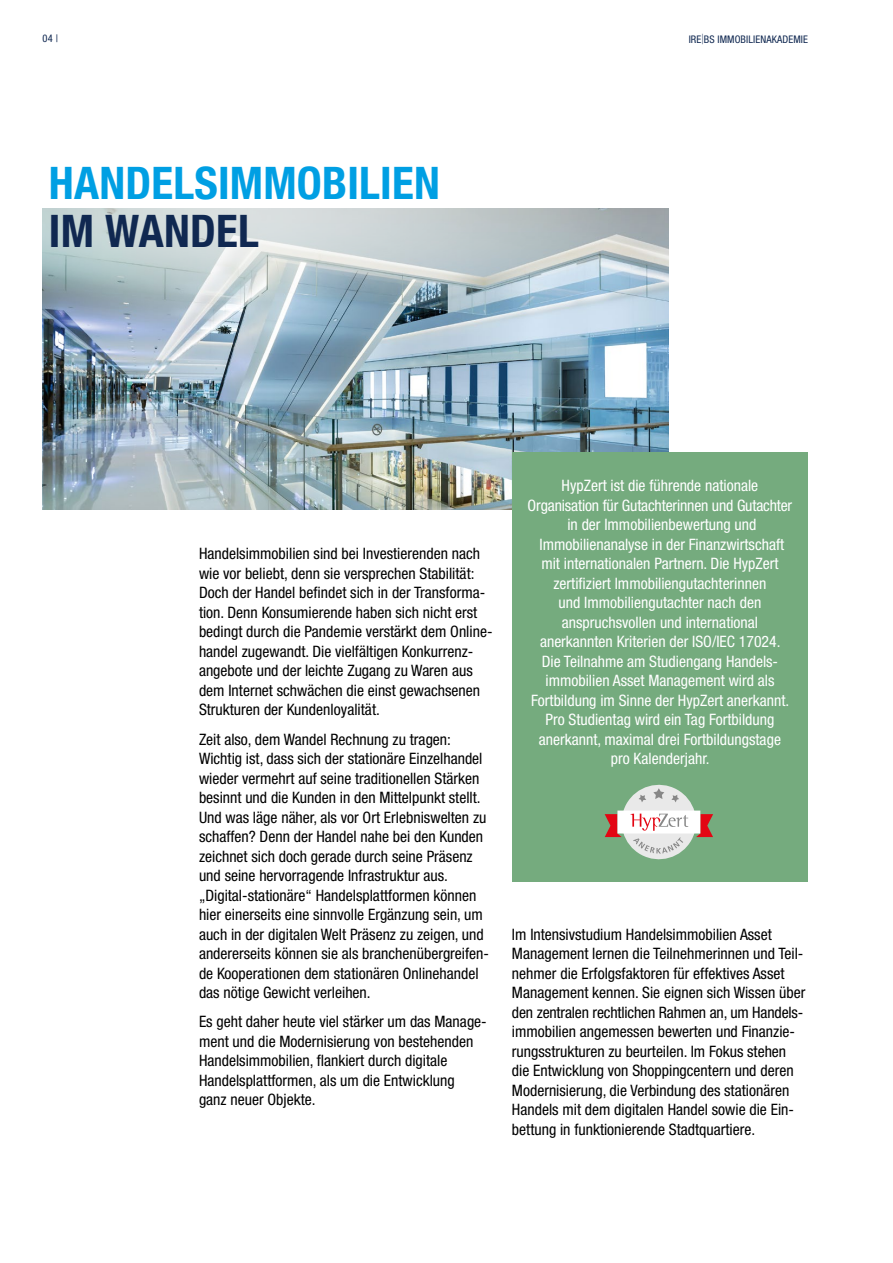
<style>
.page{position:relative;width:893px;height:1263px;background:#fff}
.page>*{position:absolute;margin:0;border:0;box-sizing:border-box;transform-origin:0 0}
.t1{font:700 condensed 45px "Helvetica Neue LT Pro";letter-spacing:.005em;color:#009fe3}
.t2{font:700 condensed 45px "Helvetica Neue LT Pro";letter-spacing:.005em;color:#102851}
.t3{font:condensed 15.75px/19.5px "Helvetica Neue LT Pro";color:#000}
.t4{font:condensed 15.75px/19.5px "Helvetica Neue LT Pro";color:#fff;text-align:center}
.t5{font:condensed 10.5px "Helvetica Neue LT Pro";letter-spacing:.01em;color:#102851}
.s1{font-weight:100;font-stretch:normal}
</style>
<div class="page">
<img style="left:43px;top:303px;width:625px;height:206px">
<div style="left:512px;top:452px;width:296px;height:429px;background:#75ab7e"></div>
<svg style="left:605px;top:785px;width:108px;height:74px"></svg>
<svg style="left:42px;top:208px;width:627px;height:95px;background:#bdcace"></svg>
<p class="t5" style="left:43px;top:32px;width:17px">04 |</p>
<p class="t5" style="left:689px;top:33px;width:121px">IRE<span class="s1">|</span>BS IMMOBILIENAKADEMIE</p>
<h1 class="t1" style="left:49px;top:155px;width:392px">HANDELSIMMOBILIEN</h1>
<h1 class="t2" style="left:49px;top:204px;width:212px">IM WANDEL</h1>
<p class="t3" style="left:199px;top:544px;width:295px">Handelsimmobilien sind bei Investierenden nach wie vor beliebt, denn sie versprechen Stabilität:<br>Doch der Handel befindet sich in der Transforma&shy;tion. Denn Konsumierende haben sich nicht erst bedingt durch die Pandemie verstärkt dem Online&shy;handel zugewandt. Die vielfältigen Konkurrenz&shy;angebote und der leichte Zugang zu Waren aus dem Internet schwächen die einst gewachsenen Strukturen der Kundenloyalität.</p>
<p class="t3" style="left:199px;top:729px;width:292px">Zeit also, dem Wandel Rechnung zu tragen:<br>Wichtig ist, dass sich der stationäre Einzelhandel wieder vermehrt auf seine traditionellen Stärken besinnt und die Kunden in den Mittelpunkt stellt.<br>Und was läge näher, als vor Ort Erlebniswelten zu schaffen? Denn der Handel nahe bei den Kunden zeichnet sich doch gerade durch seine Präsenz und seine hervorragende Infrastruktur aus. „Digital-stationäre“ Handelsplattformen können hier einerseits eine sinnvolle Ergänzung sein, um auch in der digitalen Welt Präsenz zu zeigen, und andererseits können sie als branchenübergreifen&shy;de Kooperationen dem stationären Onlinehandel das nötige Gewicht verleihen.</p>
<p class="t3" style="left:199px;top:1012px;width:289px">Es geht daher heute viel stärker um das Manage&shy;ment und die Modernisierung von bestehenden Handelsimmobilien, flankiert durch digitale Handelsplattformen, als um die Entwicklung<br>ganz neuer Objekte.</p>
<p class="t4" style="left:528px;top:476px;width:266px">HypZert ist die führende nationale Organisation für Gutachterinnen und Gutachter in der Immobilienbewertung und Immobilienanalyse in der Finanzwirtschaft mit internationalen Partnern. Die HypZert zertifiziert Immobiliengutachterinnen<br>und Immobiliengutachter nach den anspruchsvollen und international anerkannten Kriterien der ISO/IEC 17024.<br>Die Teilnahme am Studiengang Handels&shy;immobilien Asset Management wird als Fortbildung im Sinne der HypZert anerkannt.<br>Pro Studientag wird ein Tag Fortbildung anerkannt, maximal drei Fortbildungstage pro Kalenderjahr.</p>
<p class="t3" style="left:512px;top:924px;width:295px">Im Intensivstudium Handelsimmobilien Asset Management lernen die Teilnehmerinnen und Teil&shy;nehmer die Erfolgsfaktoren für effektives Asset Management kennen. Sie eignen sich Wissen über den zentralen rechtlichen Rahmen an, um Handels&shy;immobilien angemessen bewerten und Finanzie&shy;rungsstrukturen zu beurteilen. Im Fokus stehen die Entwicklung von Shoppingcentern und deren Modernisierung, die Verbindung des stationären Handels mit dem digitalen Handel sowie die Ein&shy;bettung in funktionierende Stadtquartiere.</p>
</div>
